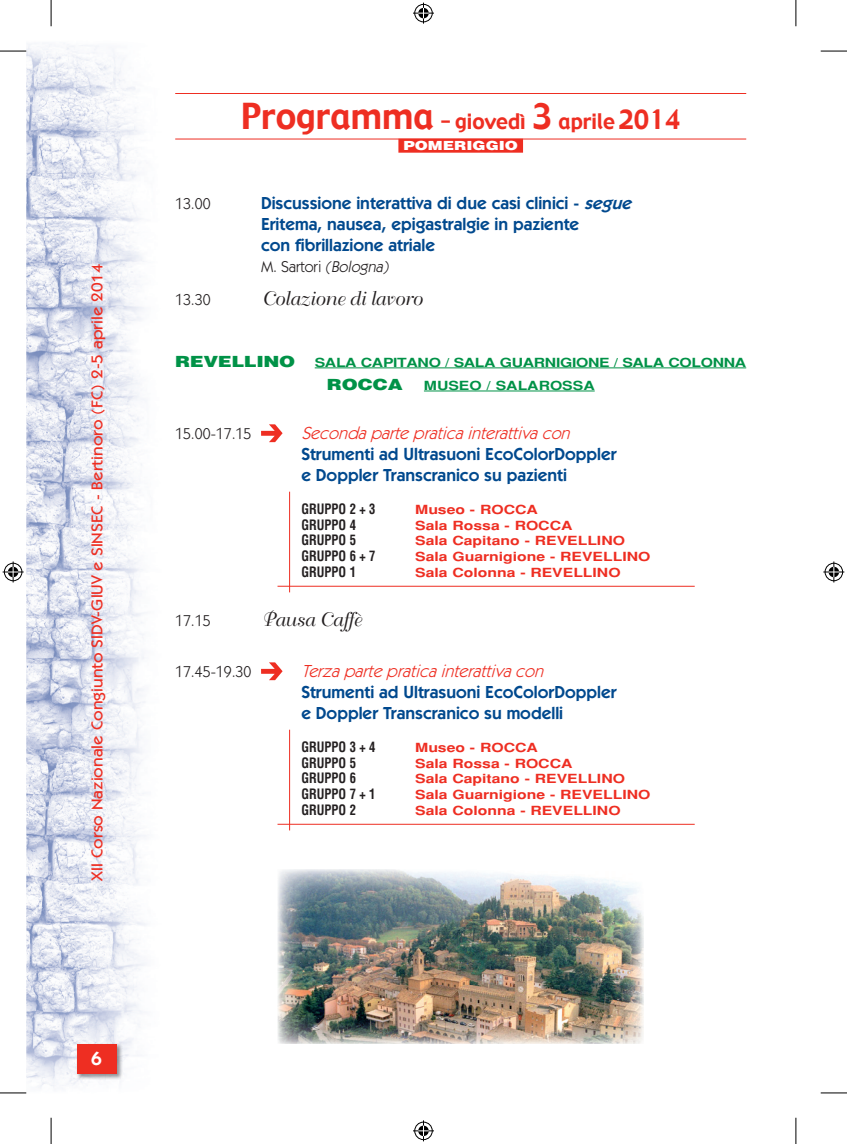
<style>
.page{position:relative;width:847px;height:1144px;background:#fff}
.page>*{position:absolute;margin:0;border:0;box-sizing:border-box;transform-origin:0 0}
.t1{font:21px "Gadget";color:#ee2e22;scale:.95 1}
.t2{font:19.25px "Bellevue";color:#231f20}
.t3{font:600 19.25px "Itc Kabel";color:#fff}
.t4{font:600 17.5px/21px "Itc Kabel";color:#01498e}
.t5{font:italic 17.5px "Itc Kabel";color:#ee2e22}
.t6{font:500 15.75px "Itc Kabel";color:#ee2e22;scale:1.1 1}
.t7{font:15.75px "Itc Kabel";color:#231f20}
.t8{font:900 15.4px "Helvetica";letter-spacing:-.02em;color:#009247;scale:1.25 1}
.t9{font:700 condensed 14px "Helvetica";color:#231f20;scale:.9 1}
.t10{font:700 12.6px "Helvetica";color:#ee2e22;scale:1.25 1}
.t11{font:700 12.6px "Helvetica";letter-spacing:-.02em;color:#009247;scale:1.25 1}
.t12{font:700 12.6px "Helvetica";color:#009247;scale:1.25 1}
.t13{font:900 12.6px "Helvetica";color:#fff;scale:1.25 1}
.s1{font-size:35px}
.s2{font-size:26.25px}
.s3{font-style:italic}
</style>
<div class="page">
<img style="left:26px;top:43px;width:120px;height:1050px">
<img style="left:75px;top:1043px;width:48px;height:37px">
<div style="left:77px;top:1044px;width:39px;height:30px;background:#ee2e22"></div>
<hr style="left:175px;top:93px;width:571px;height:1px;background:#ee2e22">
<hr style="left:175px;top:139px;width:571px;height:1px;background:#ee2e22">
<div style="left:398px;top:139px;width:125px;height:14px;background:#ee2e22"></div>
<hr style="left:314px;top:367px;width:432px;height:1px;background:#009247">
<hr style="left:424px;top:390px;width:170px;height:1px;background:#009247">
<svg style="left:261px;top:424px;width:21px;height:18px"></svg>
<svg style="left:261px;top:662px;width:21px;height:18px"></svg>
<hr style="left:289px;top:492px;width:1px;height:100px;background:#ee2e22">
<hr style="left:277px;top:586px;width:417px;height:1px;background:#ee2e22">
<hr style="left:289px;top:730px;width:1px;height:100px;background:#ee2e22">
<hr style="left:277px;top:824px;width:417px;height:1px;background:#ee2e22">
<img style="left:278px;top:869px;width:365px;height:175px">
<svg style="left:0;top:51px;width:26px;height:1px"></svg>
<svg style="left:820px;top:51px;width:26px;height:1px"></svg>
<svg style="left:0;top:1092px;width:26px;height:1px"></svg>
<svg style="left:820px;top:1092px;width:26px;height:1px"></svg>
<svg style="left:51px;top:0;width:1px;height:26px"></svg>
<svg style="left:51px;top:1118px;width:1px;height:26px"></svg>
<svg style="left:795px;top:0;width:1px;height:26px"></svg>
<svg style="left:795px;top:1118px;width:1px;height:26px"></svg>
<svg style="left:413px;top:3px;width:21px;height:21px"></svg>
<svg style="left:413px;top:1120px;width:21px;height:21px"></svg>
<svg style="left:3px;top:561px;width:21px;height:21px"></svg>
<svg style="left:823px;top:561px;width:21px;height:21px"></svg>
<p class="t6" style="left:88px;top:880px;width:562px;rotate:-90deg">XII Corso Nazionale Congiunto SIDV-GIUV e SINSEC - Bertinoro (FC) 2-5 aprile 2014</p>
<p class="t3" style="left:91px;top:1047px;width:12px">6</p>
<p class="t1" style="left:241px;top:107px;width:463px"><span class="s1">Programma</span> - giovedì <span class="s1">3</span> aprile <span class="s2">2014</span></p>
<p class="t13" style="left:403px;top:137px;width:93px">POMERIGGIO</p>
<p class="t7" style="left:175px;top:195px;width:37px">13.00</p>
<p class="t4" style="left:261px;top:193px;width:376px">Discussione interattiva di due casi clinici - <span class="s3">segue<br></span>Eritema, nausea, epigastralgie in paziente<br>con fibrillazione atriale</p>
<p class="t7" style="left:261px;top:258px;width:132px">M . S a rto ri <span class="s3">(Bologna)</span></p>
<p class="t7" style="left:175px;top:291px;width:37px">13.30</p>
<p class="t2" style="left:261px;top:288px;width:162px">Colazione di lavoro</p>
<p class="t8" style="left:175px;top:351px;width:97px">REVELLINO</p>
<p class="t11" style="left:314px;top:355px;width:346px">SALA CAPITANO / SALA GUARNIGIONE / SALA COLONNA</p>
<p class="t8" style="left:326px;top:374px;width:62px">ROCCA</p>
<p class="t12" style="left:424px;top:378px;width:138px">MUSEO / SALAROSSA</p>
<p class="t7" style="left:175px;top:424px;width:78px">15.00-17.15</p>
<p class="t5" style="left:301px;top:422px;width:275px">Secondapartepraticainterattivacon</p>
<p class="t4" style="left:301px;top:443px;width:316px">Strumenti ad Ultrasuoni EcoColorDoppler e Doppler Transcranico su pazienti</p>
<p class="t9" style="left:301px;top:500px;width:84px">GRUPPO 2 + 3</p>
<p class="t10" style="left:415px;top:502px;width:100px">Museo - ROCCA</p>
<p class="t9" style="left:301px;top:516px;width:62px">GRUPPO 4</p>
<p class="t10" style="left:415px;top:518px;width:127px">Sala Rossa - ROCCA</p>
<p class="t9" style="left:301px;top:531px;width:62px">GRUPPO 5</p>
<p class="t10" style="left:415px;top:534px;width:169px">Sala Capitano - REVELLINO</p>
<p class="t9" style="left:301px;top:547px;width:84px">GRUPPO 6 + 7</p>
<p class="t10" style="left:415px;top:549px;width:190px">Sala Guarnigione - REVELLINO</p>
<p class="t9" style="left:301px;top:563px;width:62px">GRUPPO 1</p>
<p class="t10" style="left:415px;top:565px;width:166px">Sala Colonna - REVELLINO</p>
<p class="t7" style="left:175px;top:611px;width:37px">17.15</p>
<p class="t2" style="left:261px;top:609px;width:101px">Pausa Caffè</p>
<p class="t7" style="left:175px;top:662px;width:78px">17.45-19.30</p>
<p class="t5" style="left:301px;top:660px;width:248px">Terzapartepraticainterattivacon</p>
<p class="t4" style="left:301px;top:681px;width:316px">Strumenti ad Ultrasuoni EcoColorDoppler e Doppler Transcranico su modelli</p>
<p class="t9" style="left:301px;top:738px;width:84px">GRUPPO 3 + 4</p>
<p class="t10" style="left:415px;top:740px;width:100px">Museo - ROCCA</p>
<p class="t9" style="left:301px;top:754px;width:62px">GRUPPO 5</p>
<p class="t10" style="left:415px;top:756px;width:127px">Sala Rossa - ROCCA</p>
<p class="t9" style="left:301px;top:769px;width:62px">GRUPPO 6</p>
<p class="t10" style="left:415px;top:772px;width:169px">Sala Capitano - REVELLINO</p>
<p class="t9" style="left:301px;top:785px;width:84px">GRUPPO 7 + 1</p>
<p class="t10" style="left:415px;top:787px;width:190px">Sala Guarnigione - REVELLINO</p>
<p class="t9" style="left:301px;top:801px;width:62px">GRUPPO 2</p>
<p class="t10" style="left:415px;top:803px;width:166px">Sala Colonna - REVELLINO</p>
</div>
